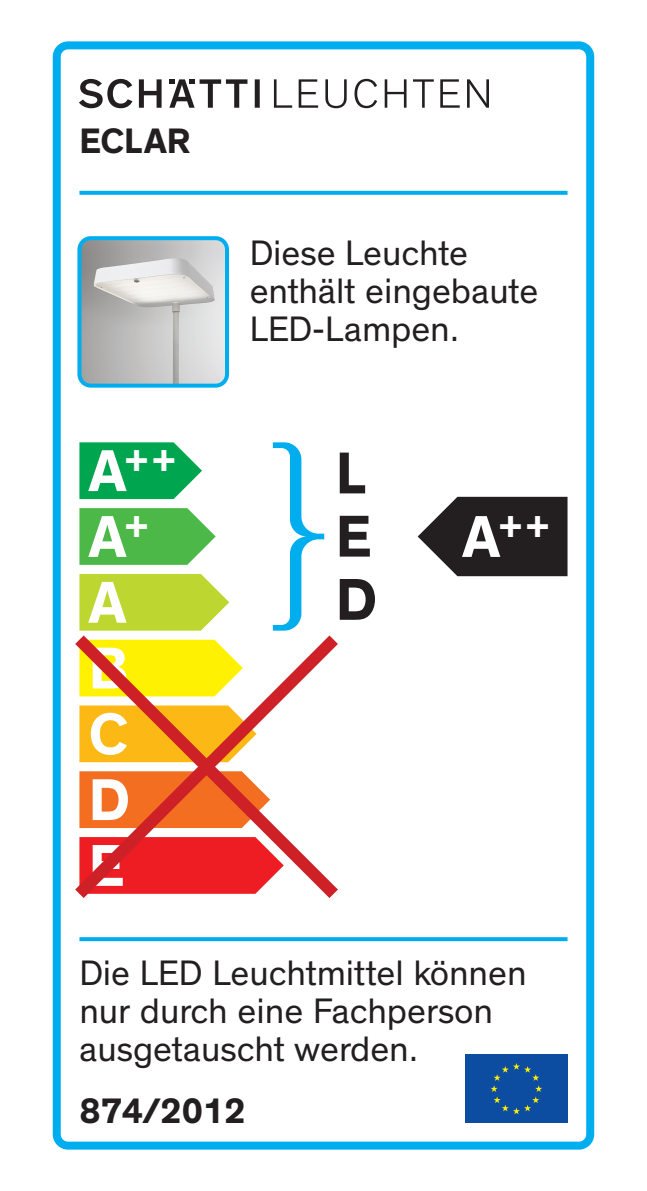
<style>
.page{position:relative;width:647px;height:1191px;background:#fff}
.page>*{position:absolute;margin:0;border:0;box-sizing:border-box;transform-origin:0 0}
.t1{font:700 60px/65.6px "Theinhardt";color:#fff}
.t2{font:700 60px/63.2px "Theinhardt";color:#231f20}
.t3{font:36px/38px "Theinhardt";color:#231f20}
.t4{font:700 36px "Theinhardt";color:#231f20}
.t5{font:700 34.8px "Theinhardt";color:#fff}
.s1{font-size:60px}
</style>
<div class="page">
<div style="left:53px;top:41px;width:541px;height:1108px;border:8px solid #00aeef;border-radius:11px"></div>
<div style="left:254px;top:79px;width:5px;height:29px;background:#231f20"></div>
<svg style="left:79px;top:79px;width:168px;height:29px"></svg>
<svg style="left:274px;top:79px;width:18px;height:29px"></svg>
<svg style="left:298px;top:79px;width:20px;height:29px"></svg>
<svg style="left:325px;top:79px;width:21px;height:29px"></svg>
<svg style="left:354px;top:79px;width:23px;height:29px"></svg>
<svg style="left:384px;top:79px;width:22px;height:29px"></svg>
<svg style="left:413px;top:79px;width:20px;height:29px"></svg>
<svg style="left:440px;top:79px;width:19px;height:29px"></svg>
<svg style="left:467px;top:79px;width:21px;height:29px"></svg>
<svg style="left:79px;top:508px;width:136px;height:57px;background:#5fbf5b"></svg>
<svg style="left:79px;top:442px;width:123px;height:57px;background:#1fb064"></svg>
<svg style="left:417px;top:497px;width:150px;height:79px;background:#413e3f"></svg>
<svg style="left:79px;top:574px;width:150px;height:49px;background:#c3d941"></svg>
<div style="left:465px;top:1054px;width:102px;height:69px;background:#0d4da1"></div>
<svg style="left:491px;top:1063px;width:51px;height:51px"></svg>
<svg style="left:79px;top:191px;width:488px;height:4px;background:#0bb1ef"></svg>
<svg style="left:79px;top:937px;width:488px;height:4px;background:#0ab1ef"></svg>
<img style="left:82px;top:241px;width:142px;height:142px">
<div style="left:77px;top:236px;width:152px;height:152px;border:4px solid #00aeef;border-radius:11px"></div>
<svg style="left:273px;top:442px;width:51px;height:181px"></svg>
<svg style="left:75px;top:623px;width:263px;height:275px"></svg>
<p class="t4" style="left:79px;top:119px;width:112px">ECLAR</p>
<p class="t5" style="left:88px;top:438px;width:90px"><span class="s1">A</span>++</p>
<h1 class="t1" style="left:88px;top:505px;width:63px">A<sup>+<br></sup>A<br>B<br>C<br>D<br>E</h1>
<p class="t3" style="left:249px;top:235px;width:290px">Diese Leuchte enthält eingebaute<br>LED-Lampen.</p>
<h1 class="t2" style="left:335px;top:443px;width:43px">L<br>E<br>D</h1>
<p class="t5" style="left:462px;top:503px;width:90px"><span class="s1">A</span>++</p>
<p class="t3" style="left:79px;top:954px;width:448px">Die LED Leuchtmittel können nur durch eine Fachperson ausgetauscht werden.</p>
<p class="t4" style="left:79px;top:1088px;width:167px">874/2012</p>
</div>
